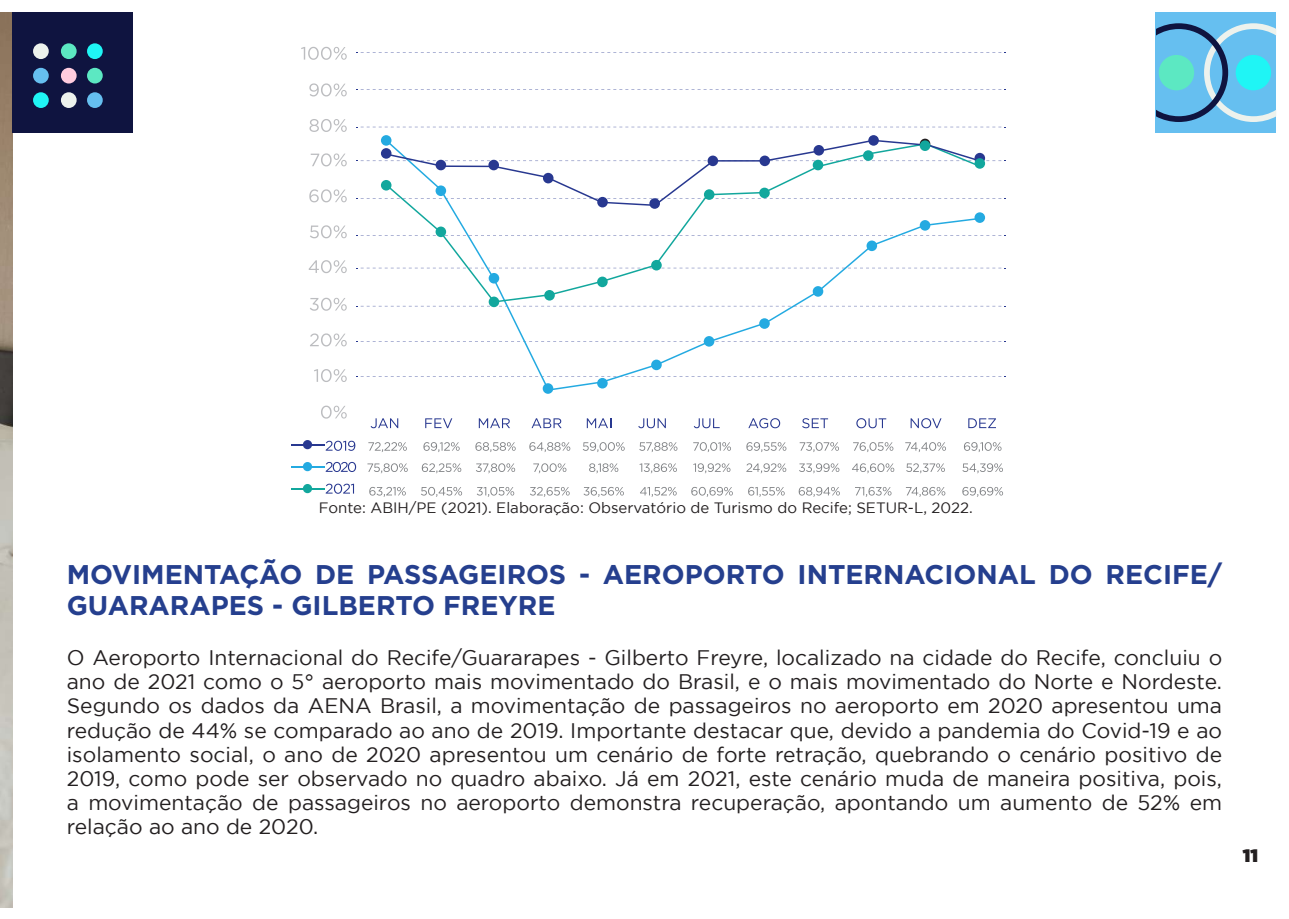
<style>
.page{position:relative;width:1289px;height:919px;background:#fff}
.page>*{position:absolute;margin:0;border:0;box-sizing:border-box;transform-origin:0 0}
.t1{font:700 27px/31px "Gotham";color:#253f8e}
.t2{font:21px/24.2px "Gotham";color:#231f20;text-align:justify}
.t3{font:900 18px "Gotham";color:#231f20}
.t4{font:15px "Gotham";color:#231f20}
</style>
<div class="page">
<img style="left:0;top:13px;width:13px;height:894px">
<div style="left:13px;top:13px;width:120px;height:120px;background:#0f1440"></div>
<div style="left:87px;top:43px;width:16px;height:16px;background:#1ff5f5;border-radius:50%"></div>
<div style="left:61px;top:43px;width:16px;height:16px;background:#5ce8c2;border-radius:50%"></div>
<div style="left:33px;top:43px;width:16px;height:16px;background:#edf2ed;border-radius:50%"></div>
<div style="left:87px;top:68px;width:16px;height:15px;background:#5ce8c2;border-radius:50%"></div>
<div style="left:61px;top:68px;width:16px;height:15px;background:#ffccde;border-radius:50%"></div>
<div style="left:33px;top:68px;width:16px;height:15px;background:#66bff0;border-radius:50%"></div>
<div style="left:87px;top:92px;width:16px;height:16px;background:#66bff0;border-radius:50%"></div>
<div style="left:61px;top:92px;width:16px;height:16px;background:#edf2ed;border-radius:50%"></div>
<div style="left:33px;top:92px;width:16px;height:16px;background:#1ff5f5;border-radius:50%"></div>
<div style="left:1155px;top:13px;width:120px;height:120px;background:#66bff0"></div>
<svg style="left:1156px;top:23px;width:120px;height:99px"></svg>
<div style="left:1235px;top:55px;width:35px;height:35px;background:#1ff5f5;border-radius:50%"></div>
<div style="left:1158px;top:55px;width:36px;height:35px;background:#5ce8c2;border-radius:50%"></div>
<svg style="left:356px;top:52px;width:649px;height:1px"></svg>
<svg style="left:356px;top:89px;width:649px;height:1px"></svg>
<svg style="left:356px;top:127px;width:649px;height:1px"></svg>
<svg style="left:356px;top:235px;width:649px;height:1px"></svg>
<svg style="left:356px;top:268px;width:649px;height:1px"></svg>
<svg style="left:356px;top:306px;width:649px;height:1px"></svg>
<svg style="left:356px;top:341px;width:649px;height:1px"></svg>
<svg style="left:356px;top:376px;width:649px;height:1px"></svg>
<svg style="left:301px;top:47px;width:46px;height:13px"></svg>
<svg style="left:309px;top:83px;width:38px;height:13px"></svg>
<svg style="left:309px;top:119px;width:38px;height:13px"></svg>
<svg style="left:311px;top:153px;width:36px;height:13px"></svg>
<svg style="left:309px;top:189px;width:38px;height:13px"></svg>
<svg style="left:310px;top:225px;width:37px;height:13px"></svg>
<svg style="left:308px;top:260px;width:39px;height:13px"></svg>
<svg style="left:310px;top:298px;width:37px;height:13px"></svg>
<svg style="left:310px;top:333px;width:37px;height:13px"></svg>
<svg style="left:314px;top:369px;width:33px;height:13px"></svg>
<svg style="left:321px;top:405px;width:26px;height:13px"></svg>
<svg style="left:370px;top:418px;width:28px;height:10px"></svg>
<svg style="left:326px;top:440px;width:29px;height:11px"></svg>
<svg style="left:326px;top:462px;width:30px;height:10px"></svg>
<svg style="left:326px;top:483px;width:28px;height:10px"></svg>
<svg style="left:425px;top:418px;width:27px;height:10px"></svg>
<svg style="left:479px;top:418px;width:31px;height:10px"></svg>
<svg style="left:531px;top:418px;width:30px;height:10px"></svg>
<svg style="left:587px;top:418px;width:24px;height:10px"></svg>
<svg style="left:638px;top:418px;width:28px;height:10px"></svg>
<svg style="left:693px;top:418px;width:26px;height:10px"></svg>
<svg style="left:748px;top:418px;width:32px;height:10px"></svg>
<svg style="left:802px;top:418px;width:26px;height:10px"></svg>
<svg style="left:856px;top:418px;width:30px;height:10px"></svg>
<svg style="left:910px;top:418px;width:31px;height:10px"></svg>
<svg style="left:968px;top:418px;width:28px;height:10px"></svg>
<svg style="left:386px;top:213px;width:598px;height:177px"></svg>
<svg style="left:386px;top:206px;width:594px;height:96px"></svg>
<svg style="left:356px;top:140px;width:649px;height:66px"></svg>
<hr style="left:291px;top:444px;width:33px;height:1px;background:#283890">
<div style="left:303px;top:440px;width:9px;height:9px;background:#283890;border-radius:50%"></div>
<hr style="left:291px;top:466px;width:33px;height:1px;background:#24aae1">
<div style="left:303px;top:462px;width:9px;height:9px;background:#24aae1;border-radius:50%"></div>
<hr style="left:291px;top:488px;width:33px;height:1px;background:#12a79d">
<div style="left:303px;top:484px;width:9px;height:9px;background:#12a79d;border-radius:50%"></div>
<div style="left:381px;top:148px;width:10px;height:11px;background:#283890;border-radius:50%"></div>
<div style="left:435px;top:160px;width:11px;height:10px;background:#283890;border-radius:50%"></div>
<div style="left:488px;top:160px;width:11px;height:10px;background:#283890;border-radius:50%"></div>
<div style="left:543px;top:173px;width:10px;height:10px;background:#283890;border-radius:50%"></div>
<div style="left:597px;top:197px;width:11px;height:10px;background:#283890;border-radius:50%"></div>
<div style="left:649px;top:198px;width:11px;height:11px;background:#283890;border-radius:50%"></div>
<div style="left:707px;top:155px;width:11px;height:11px;background:#283890;border-radius:50%"></div>
<div style="left:759px;top:155px;width:11px;height:11px;background:#283890;border-radius:50%"></div>
<div style="left:813px;top:145px;width:11px;height:10px;background:#283890;border-radius:50%"></div>
<div style="left:868px;top:135px;width:10px;height:11px;background:#283890;border-radius:50%"></div>
<div style="left:974px;top:153px;width:11px;height:10px;background:#283890;border-radius:50%"></div>
<div style="left:381px;top:135px;width:10px;height:11px;background:#24aae1;border-radius:50%"></div>
<div style="left:974px;top:212px;width:11px;height:11px;background:#24aae1;border-radius:50%"></div>
<div style="left:919px;top:220px;width:11px;height:11px;background:#24aae1;border-radius:50%"></div>
<div style="left:866px;top:240px;width:11px;height:11px;background:#24aae1;border-radius:50%"></div>
<div style="left:812px;top:286px;width:11px;height:11px;background:#24aae1;border-radius:50%"></div>
<div style="left:759px;top:318px;width:10px;height:11px;background:#24aae1;border-radius:50%"></div>
<div style="left:703px;top:336px;width:11px;height:10px;background:#24aae1;border-radius:50%"></div>
<div style="left:651px;top:359px;width:10px;height:11px;background:#24aae1;border-radius:50%"></div>
<div style="left:597px;top:378px;width:10px;height:10px;background:#24aae1;border-radius:50%"></div>
<div style="left:542px;top:383px;width:11px;height:11px;background:#24aae1;border-radius:50%"></div>
<div style="left:488px;top:273px;width:11px;height:10px;background:#24aae1;border-radius:50%"></div>
<div style="left:435px;top:185px;width:11px;height:11px;background:#24aae1;border-radius:50%"></div>
<div style="left:919px;top:140px;width:11px;height:11px;background:#12a79d;border-radius:50%"></div>
<div style="left:974px;top:158px;width:11px;height:11px;background:#12a79d;border-radius:50%"></div>
<div style="left:651px;top:260px;width:10px;height:10px;background:#12a79d;border-radius:50%"></div>
<div style="left:704px;top:189px;width:10px;height:11px;background:#12a79d;border-radius:50%"></div>
<div style="left:759px;top:188px;width:10px;height:10px;background:#12a79d;border-radius:50%"></div>
<div style="left:812px;top:160px;width:11px;height:10px;background:#12a79d;border-radius:50%"></div>
<div style="left:863px;top:150px;width:10px;height:11px;background:#12a79d;border-radius:50%"></div>
<div style="left:597px;top:276px;width:10px;height:11px;background:#12a79d;border-radius:50%"></div>
<div style="left:544px;top:290px;width:11px;height:10px;background:#12a79d;border-radius:50%"></div>
<div style="left:488px;top:296px;width:11px;height:11px;background:#12a79d;border-radius:50%"></div>
<div style="left:435px;top:226px;width:11px;height:11px;background:#12a79d;border-radius:50%"></div>
<div style="left:381px;top:180px;width:10px;height:10px;background:#12a79d;border-radius:50%"></div>
<svg style="left:368px;top:442px;width:39px;height:10px"></svg>
<svg style="left:367px;top:463px;width:41px;height:10px"></svg>
<svg style="left:369px;top:487px;width:37px;height:10px"></svg>
<svg style="left:423px;top:442px;width:36px;height:10px"></svg>
<svg style="left:422px;top:463px;width:39px;height:10px"></svg>
<svg style="left:421px;top:487px;width:41px;height:10px"></svg>
<svg style="left:475px;top:442px;width:40px;height:10px"></svg>
<svg style="left:476px;top:463px;width:39px;height:10px"></svg>
<svg style="left:477px;top:487px;width:37px;height:10px"></svg>
<svg style="left:529px;top:442px;width:41px;height:10px"></svg>
<svg style="left:533px;top:463px;width:33px;height:10px"></svg>
<svg style="left:530px;top:487px;width:39px;height:10px"></svg>
<svg style="left:583px;top:442px;width:41px;height:10px"></svg>
<svg style="left:589px;top:463px;width:29px;height:10px"></svg>
<svg style="left:583px;top:487px;width:41px;height:10px"></svg>
<svg style="left:639px;top:442px;width:38px;height:10px"></svg>
<svg style="left:639px;top:463px;width:38px;height:10px"></svg>
<svg style="left:640px;top:487px;width:36px;height:10px"></svg>
<svg style="left:693px;top:442px;width:38px;height:10px"></svg>
<svg style="left:693px;top:463px;width:37px;height:10px"></svg>
<svg style="left:691px;top:487px;width:41px;height:10px"></svg>
<svg style="left:746px;top:442px;width:40px;height:10px"></svg>
<svg style="left:746px;top:463px;width:40px;height:10px"></svg>
<svg style="left:748px;top:487px;width:36px;height:10px"></svg>
<svg style="left:799px;top:442px;width:40px;height:10px"></svg>
<svg style="left:799px;top:463px;width:40px;height:10px"></svg>
<svg style="left:798px;top:487px;width:41px;height:10px"></svg>
<svg style="left:853px;top:442px;width:40px;height:10px"></svg>
<svg style="left:852px;top:463px;width:42px;height:10px"></svg>
<svg style="left:855px;top:487px;width:36px;height:10px"></svg>
<svg style="left:905px;top:442px;width:41px;height:10px"></svg>
<svg style="left:906px;top:463px;width:38px;height:10px"></svg>
<svg style="left:906px;top:487px;width:39px;height:10px"></svg>
<svg style="left:964px;top:442px;width:37px;height:10px"></svg>
<svg style="left:962px;top:463px;width:40px;height:10px"></svg>
<svg style="left:962px;top:487px;width:41px;height:10px"></svg>
<p class="t4" style="left:319px;top:499px;width:655px">Fonte: ABIH/PE (2021). Elaboração: Observatório de Turismo do Recife; SETUR-L, 2022.</p>
<p class="t1" style="left:67px;top:558px;width:1156px">MOVIMENTAÇÃO DE PASSAGEIROS - AEROPORTO INTERNACIONAL DO RECIFE/<br>GUARARAPES - GILBERTO FREYRE</p>
<p class="t2" style="left:67px;top:645px;width:1156px">O Aeroporto Internacional do Recife/Guararapes - Gilberto Freyre, localizado na cidade do Recife, concluiu o ano de 2021 como o 5° aeroporto mais movimentado do Brasil, e o mais movimentado do Norte e Nordeste.<br>Segundo os dados da AENA Brasil, a movimentação de passageiros no aeroporto em 2020 apresentou uma redução de 44% se comparado ao ano de 2019. Importante destacar que, devido a pandemia do Covid-19 e ao isolamento social, o ano de 2020 apresentou um cenário de forte retração, quebrando o cenário positivo de 2019, como pode ser observado no quadro abaixo. Já em 2021, este cenário muda de maneira positiva, pois, a movimentação de passageiros no aeroporto demonstra recuperação, apontando um aumento de 52% em relação ao ano de 2020.</p>
<p class="t3" style="left:1242px;top:845px;width:17px">11</p>
</div>
